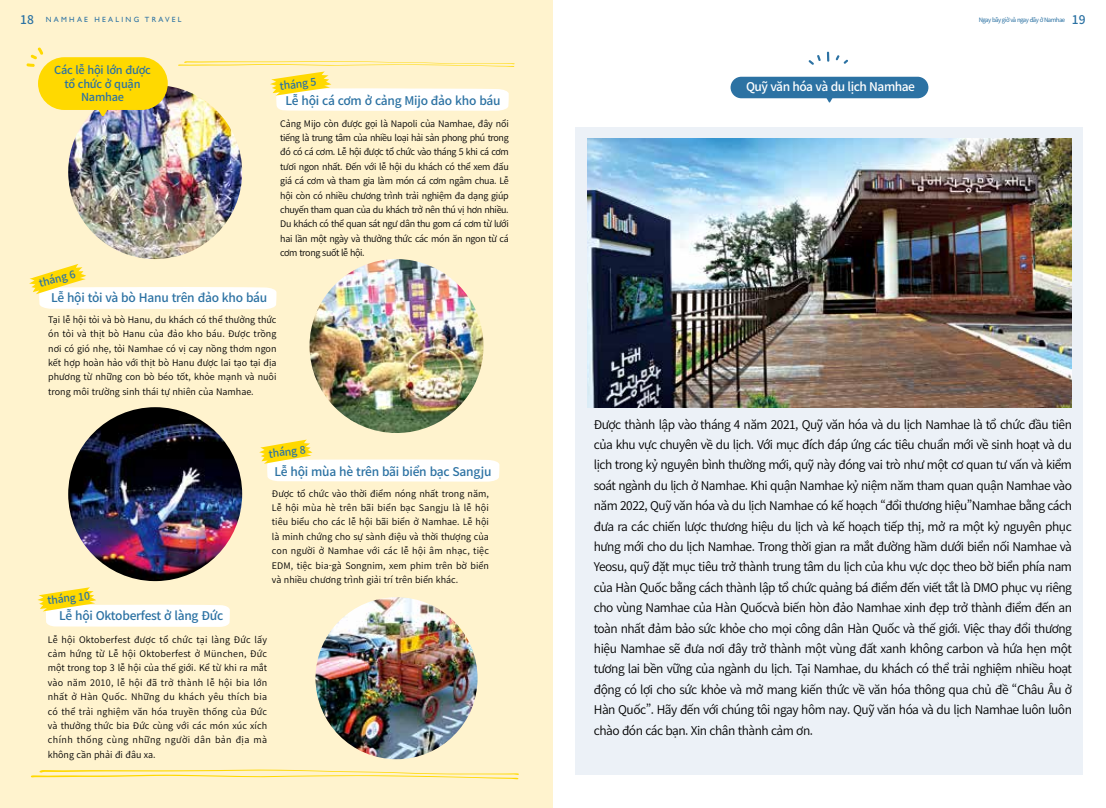
<style>
.page{position:relative;width:1106px;height:808px;background:#fff}
.page>*{position:absolute;margin:0;border:0;box-sizing:border-box;transform-origin:0 0}
.t1{font:600 12px/20.4px "Noto Sans CJ Kkr";letter-spacing:-.04em;color:#000;text-align:justify}
.t2{font:500 12px "Noto Sans CJ Kkr";letter-spacing:-.02em;color:#2c72a3}
.t3{font:500 12px "Noto Sans CJ Kkr";letter-spacing:-.04em;color:#fff}
.t4{font:500 10.95px/13.2px "Noto Sans CJ Kkr";letter-spacing:-.02em;color:#2c72a3;text-align:center}
.t5{font:500 10.5px "Noto Sans CJ Kkr";color:#2c72a3}
.t6{font:600 9px/14.4px "Noto Sans CJ Kkr";color:#000;text-align:justify}
.t7{font:7.5px "Gill Sans";letter-spacing:.3em;color:#2c72a3}
.t8{font:6px "Noto Sans CJ Kkr";letter-spacing:-.08em;color:#2c72a3}
.s1{font-family:"Noto Sans CJ Kkr";font-weight:500;font-size:12px}
.s2{font-weight:500;font-size:12px}
</style>
<div class="page">
<div style="left:576px;top:127px;width:507px;height:647px;background:#ecf1f7"></div>
<div style="left:0;top:0;width:553px;height:808px;background:#fff3ce"></div>
<div style="left:730px;top:77px;width:198px;height:21px;background:#2c72a3;border-radius:11px"></div>
<svg style="left:826px;top:98px;width:6px;height:5px"></svg>
<svg style="left:827px;top:51px;width:2px;height:11px"></svg>
<svg style="left:808px;top:55px;width:13px;height:10px"></svg>
<svg style="left:835px;top:55px;width:13px;height:9px"></svg>
<img style="left:587px;top:138px;width:484px;height:269px">
<img style="left:68px;top:85px;width:174px;height:174px;border-radius:87px">
<img style="left:309px;top:259px;width:174px;height:174px;border-radius:87px">
<img style="left:68px;top:407px;width:174px;height:174px;border-radius:87px">
<img style="left:315px;top:597px;width:162px;height:162px;border-radius:81px">
<svg style="left:29px;top:264px;width:247px;height:45px"></svg>
<svg style="left:259px;top:440px;width:240px;height:42px"></svg>
<svg style="left:37px;top:587px;width:193px;height:40px"></svg>
<svg style="left:97px;top:110px;width:12px;height:6px"></svg>
<div style="left:38px;top:57px;width:130px;height:53px;background:#ffd900;border-radius:26px"></div>
<svg style="left:178px;top:61px;width:337px;height:50px"></svg>
<svg style="left:31px;top:769px;width:488px;height:10px"></svg>
<svg style="left:27px;top:47px;width:16px;height:20px"></svg>
<p class="t7" style="left:20px;top:16px;width:163px"><span class="s1">18</span> NAMHAE HEALING TRAVEL</p>
<p class="t8" style="left:978px;top:16px;width:108px">Ngay bây giờ và ngay đây ở Namhae <span class="s2">19</span></p>
<p class="t4" style="left:54px;top:64px;width:98px">Các lễ hội lớn được tổ chức ở quận<br>Namhae</p>
<p class="t5" style="left:38px;top:277px;width:39px;rotate:-14deg">tháng 6</p>
<h1 class="t2" style="left:51px;top:291px;width:218px">Lễ hội tỏi và bò Hanu trên đảo kho báu</h1>
<p class="t5" style="left:279px;top:80px;width:39px;rotate:-6deg">tháng 5</p>
<h1 class="t2" style="left:285px;top:93px;width:216px">Lễ hội cá cơm ở cảng Mijo đảo kho báu</h1>
<p class="t6" style="left:280px;top:116px;width:230px">Cảng Mijo còn được gọi là Napoli của Namhae, đây nổi tiếng là trung tâm của nhiều loại hải sản phong phú trong đó có cá cơm. Lễ hội được tổ chức vào tháng 5 khi cá cơm tươi ngon nhất. Đến với lễ hội du khách có thể xem đấu giá cá cơm và tham gia làm món cá cơm ngâm chua. Lễ hội còn có nhiều chương trình trải nghiệm đa dạng giúp chuyến tham quan của du khách trở nên thú vị hơn nhiều.<br>Du khách có thể quan sát ngư dân thu gom cá cơm từ lưới hai lần một ngày và thưởng thức các món ăn ngon từ cá cơm trong suốt lễ hội.</p>
<p class="t6" style="left:48px;top:312px;width:230px">Tại lễ hội tỏi và bò Hanu, du khách có thể thưởng thức ón tỏi và thịt bò Hanu của đảo kho báu. Được trồng nơi có gió nhẹ, tỏi Namhae có vị cay nồng thơm ngon kết hợp hoàn hảo với thịt bò Hanu được lai tạo tại địa phương từ những con bò béo tốt, khỏe mạnh và nuôi trong môi trường sinh thái tự nhiên của Namhae.</p>
<p class="t5" style="left:268px;top:448px;width:39px;rotate:-6deg">tháng 8</p>
<h1 class="t2" style="left:275px;top:464px;width:218px">Lễ hội mùa hè trên bãi biển bạc Sangju</h1>
<p class="t5" style="left:47px;top:594px;width:44px;rotate:-6deg">tháng 10</p>
<h1 class="t2" style="left:59px;top:609px;width:166px">Lễ hội Oktoberfest ở làng Đức</h1>
<p class="t6" style="left:272px;top:486px;width:218px">Được tổ chức vào thời điểm nóng nhất trong năm, Lễ hội mùa hè trên bãi biển bạc Sangju là lễ hội tiêu biểu cho các lễ hội bãi biển ở Namhae. Lễ hội là minh chứng cho sự sành điệu và thời thượng của con người ở Namhae với các lễ hội âm nhạc, tiệc EDM, tiệc bia-gà Songnim, xem phim trên bờ biển và nhiều chương trình giải trí trên biển khác.</p>
<p class="t6" style="left:48px;top:632px;width:221px">Lễ hội Oktoberfest được tổ chức tại làng Đức lấy cảm hứng từ Lễ hội Oktoberfest ở München, Đức một trong top 3 lễ hội của thế giới. Kể từ khi ra mắt vào năm 2010, lễ hội đã trở thành lễ hội bia lớn nhất ở Hàn Quốc. Những du khách yêu thích bia có thể trải nghiệm văn hóa truyền thống của Đức và thưởng thức bia Đức cùng với các món xúc xích chính thống cùng những người dân bản địa mà không cần phải đi đâu xa.</p>
<h1 class="t3" style="left:746px;top:80px;width:170px">Quỹ văn hóa và du lịch Namhae</h1>
<p class="t1" style="left:594px;top:414px;width:480px">Được thành lập vào tháng 4 năm 2021, Quỹ văn hóa và du lịch Namhae là tổ chức đầu tiên của khu vực chuyên về du lịch. Với mục đích đáp ứng các tiêu chuẩn mới về sinh hoạt và du lịch trong kỷ nguyên bình thường mới, quỹ này đóng vai trò như một cơ quan tư vấn và kiểm soát ngành du lịch ở Namhae. Khi quận Namhae kỷ niệm năm tham quan quận Namhae vào năm 2022, Quỹ văn hóa và du lịch Namhae có kế hoạch “đổi thương hiệu”Namhae bằng cách đưa ra các chiến lược thương hiệu du lịch và kế hoạch tiếp thị, mở ra một kỷ nguyên phục hưng mới cho du lịch Namhae. Trong thời gian ra mắt đường hầm dưới biển nối Namhae và Yeosu, quỹ đặt mục tiêu trở thành trung tâm du lịch của khu vực dọc theo bờ biển phía nam của Hàn Quốc bằng cách thành lập tổ chức quảng bá điểm đến viết tắt là DMO phục vụ riêng cho vùng Namhae của Hàn Quốcvà biến hòn đảo Namhae xinh đẹp trở thành điểm đến an toàn nhất đảm bảo sức khỏe cho mọi công dân Hàn Quốc và thế giới. Việc thay đổi thương hiệu Namhae sẽ đưa nơi đây trở thành một vùng đất xanh không carbon và hứa hẹn một tương lai bền vững của ngành du lịch. Tại Namhae, du khách có thể trải nghiệm nhiều hoạt động có lợi cho sức khỏe và mở mang kiến thức về văn hóa thông qua chủ đề “Châu Âu ở Hàn Quốc”. Hãy đến với chúng tôi ngay hôm nay. Quỹ văn hóa và du lịch Namhae luôn luôn chào đón các bạn. Xin chân thành cảm ơn.</p>
</div>
